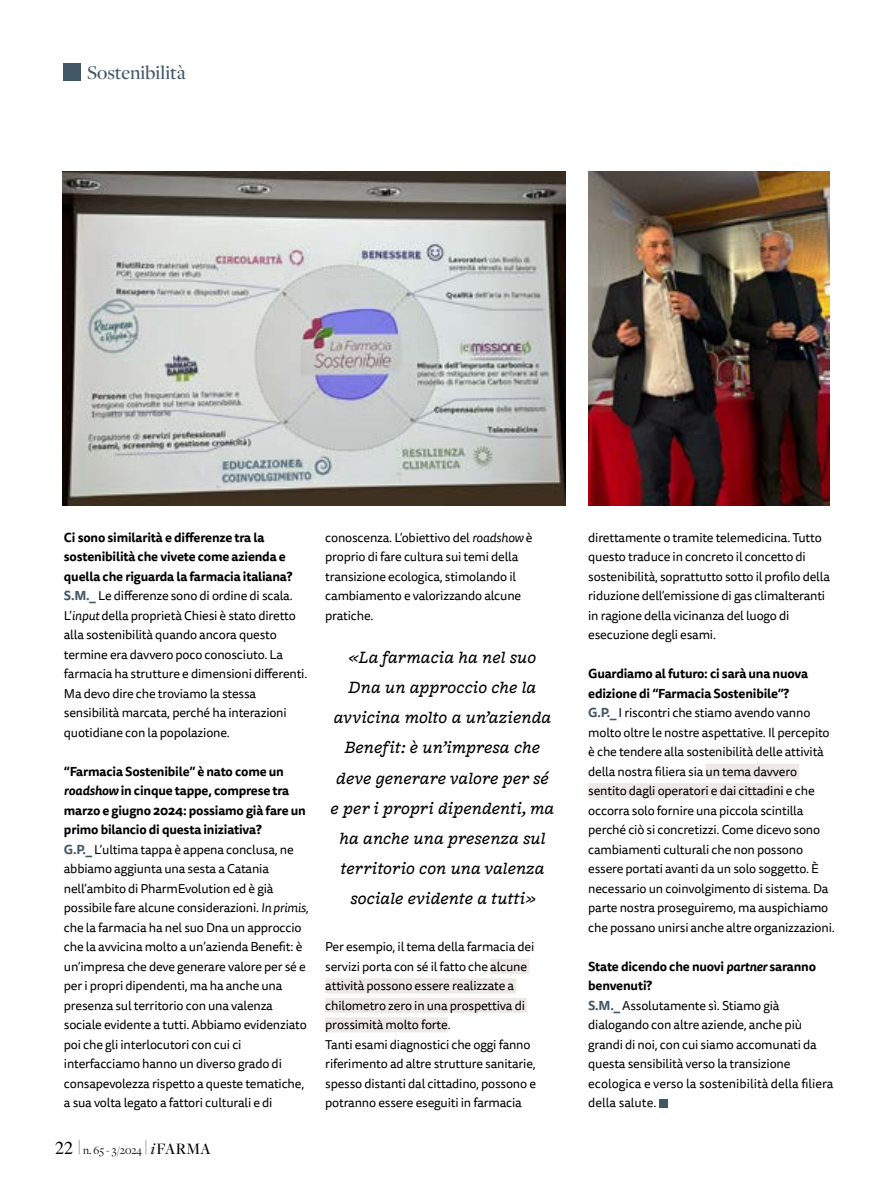
<style>
.page{position:relative;width:893px;height:1191px;background:#fff}
.page>*{position:absolute;margin:0;border:0;box-sizing:border-box;transform-origin:0 0}
.t1{font:500 20.25px "Freight Disp Pro";color:#425766}
.t2{font:italic 500 18px/30px "Freight Macro Pro";color:#000;text-align:center}
.t3{font:12.75px/19.5px "Tisa Sans Pro";letter-spacing:-.015em;color:#000}
.t4{font:12px "Freight Disp Pro";color:#000}
.s1{font-weight:700}
.s2{font-weight:700;color:#425766}
.s3{font-style:italic}
.s4{font-weight:700;font-style:italic}
.s5{font-family:"Times";font-size:18px}
.s6{font-weight:500;font-style:italic;font-size:16.5px}
.s7{font-weight:500;font-size:16.5px}
</style>
<div class="page">
<div style="left:490px;top:959px;width:39px;height:15px;background:#eee8e6"></div>
<div style="left:325px;top:978px;width:191px;height:15px;background:#eee8e6"></div>
<div style="left:325px;top:998px;width:202px;height:15px;background:#eee8e6"></div>
<div style="left:325px;top:1017px;width:123px;height:15px;background:#eee8e6"></div>
<img style="left:588px;top:171px;width:241px;height:334px">
<div style="left:706px;top:764px;width:93px;height:15px;background:#eee8e6"></div>
<div style="left:588px;top:783px;width:196px;height:15px;background:#eee8e6"></div>
<div style="left:659px;top:1098px;width:8px;height:9px;background:#425766"></div>
<img style="left:63px;top:171px;width:502px;height:334px">
<div style="left:64px;top:64px;width:17px;height:17px;background:#425766"></div>
<h1 class="t1" style="left:87px;top:59px;width:100px">Sostenibilità</h1>
<p class="t3" style="left:64px;top:528px;width:245px"><span class="s1">Ci sono similarità e differenze tra la sostenibilità che vivete come azienda e quella che riguarda la farmacia italiana?<br></span><span class="s2">S.M._</span> Le differenze sono di ordine di scala.<br>L’<span class="s3">input</span> della proprietà Chiesi è stato diretto alla sostenibilità quando ancora questo termine era davvero poco conosciuto. La farmacia ha strutture e dimensioni differenti.<br>Ma devo dire che troviamo la stessa sensibilità marcata, perché ha interazioni quotidiane con la popolazione.</p>
<p class="t3" style="left:64px;top:762px;width:246px"><span class="s1">“Farmacia Sostenibile” è nato come un </span><span class="s4">roadshow</span> <span class="s1">in cinque tappe, comprese tra marzo e giugno 2024: possiamo già fare un primo bilancio di questa iniziativa?<br></span><span class="s2">G.P._</span> L’ultima tappa è appena conclusa, ne abbiamo aggiunta una sesta a Catania nell’ambito di PharmEvolution ed è già possibile fare alcune considerazioni. <span class="s3">In primis</span>, che la farmacia ha nel suo Dna un approccio che la avvicina molto a un’azienda Benefit: è un’impresa che deve generare valore per sé e per i propri dipendenti, ma ha anche una presenza sul territorio con una valenza sociale evidente a tutti. Abbiamo evidenziato poi che gli interlocutori con cui ci interfacciamo hanno un diverso grado di consapevolezza rispetto a queste tematiche, a sua volta legato a fattori culturali e di</p>
<p class="t4" style="left:55px;top:1142px;width:157px"><span class="s5">22</span> <sup>|</sup> n. 65 - 3/2024 <sup>|</sup> <span class="s6">i</span><span class="s7">FARMA</span></p>
<p class="t3" style="left:325px;top:528px;width:209px">conoscenza. L’obiettivo del <span class="s3">roadshow</span> è proprio di fare cultura sui temi della transizione ecologica, stimolando il cambiamento e valorizzando alcune pratiche.</p>
<h2 class="t2" style="left:331px;top:642px;width:225px">«La farmacia ha nel suo<br>Dna un approccio che la avvicina molto a un’azienda<br>Benefit: è un’impresa che deve generare valore per sé e per i propri dipendenti, ma ha anche una presenza sul territorio con una valenza sociale evidente a tutti»</h2>
<p class="t3" style="left:325px;top:937px;width:212px">Per esempio, il tema della farmacia dei servizi porta con sé il fatto che alcune attività possono essere realizzate a chilometro zero in una prospettiva di prossimità molto forte.<br>Tanti esami diagnostici che oggi fanno riferimento ad altre strutture sanitarie, spesso distanti dal cittadino, possono e potranno essere eseguiti in farmacia</p>
<p class="t3" style="left:588px;top:528px;width:243px">direttamente o tramite telemedicina. Tutto questo traduce in concreto il concetto di sostenibilità, soprattutto sotto il profilo della riduzione dell’emissione di gas climalteranti in ragione della vicinanza del luogo di esecuzione degli esami.</p>
<p class="t3" style="left:588px;top:664px;width:248px"><span class="s1">Guardiamo al futuro: ci sarà una nuova edizione di “Farmacia Sostenibile”?<br></span><span class="s2">G.P._</span> I riscontri che stiamo avendo vanno molto oltre le nostre aspettative. Il percepito è che tendere alla sostenibilità delle attività della nostra filiera sia un tema davvero sentito dagli operatori e dai cittadini e che occorra solo fornire una piccola scintilla perché ciò si concretizzi. Come dicevo sono cambiamenti culturali che non possono essere portati avanti da un solo soggetto. È necessario un coinvolgimento di sistema. Da parte nostra proseguiremo, ma auspichiamo che possano unirsi anche altre organizzazioni.</p>
<p class="t3" style="left:588px;top:957px;width:247px"><span class="s1">State dicendo che nuovi</span> <span class="s4">partner</span> <span class="s1">saranno benvenuti?<br></span><span class="s2">S.M._</span> Assolutamente sì. Stiamo già dialogando con altre aziende, anche più grandi di noi, con cui siamo accomunati da questa sensibilità verso la transizione ecologica e verso la sostenibilità della filiera della salute.</p>
</div>
